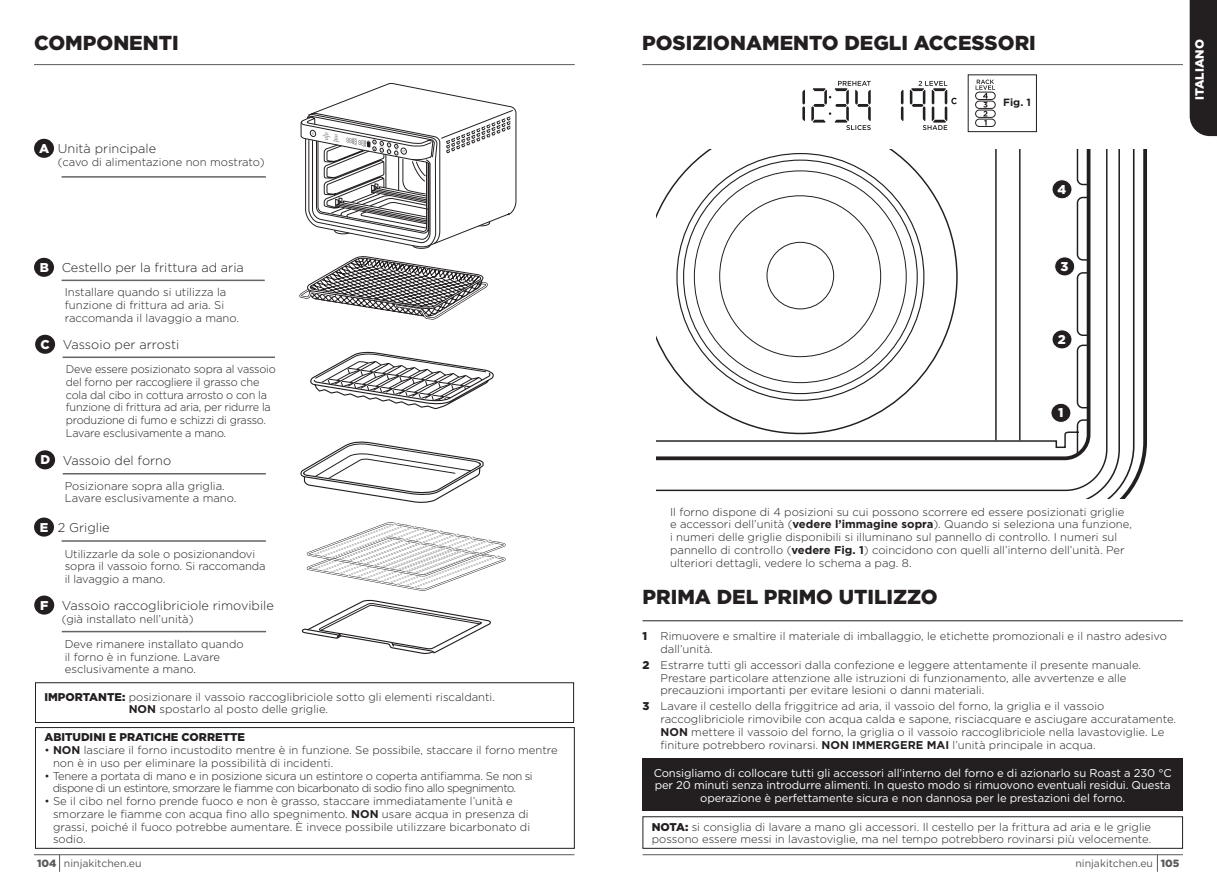
<style>
.page{position:relative;width:1217px;height:893px;background:#fff}
.page>*{position:absolute;margin:0;border:0;box-sizing:border-box;transform-origin:0 0}
.t1{font:900 20.25px "Gotham";color:#231f20}
.t2{font:300 12.75px "Gotham";color:#231f20}
.t3{font:900 12.75px "Gotham";color:#fff}
.t4{font:900 12px "Gotham";color:#fff}
.t5{font:300 11.25px/12.8px "Gotham";color:#231f20}
.t6{font:11.25px/12.8px "Gotham";letter-spacing:-.01em;color:#fff;text-align:center}
.t7{font:300 11.25px/12.8px "Gotham";letter-spacing:-.02em;color:#231f20}
.t8{font:300 11.25px/12.8px "Gotham";letter-spacing:-.045em;color:#231f20}
.t9{font:900 11.25px "Gotham";color:#231f20}
.t10{font:10.5px "Gotham";color:#58595b}
.t11{font:700 10.5px "Gotham";color:#231f20}
.s1{font-weight:900;color:#fff}
.s2{font-weight:900}
.s3{font-weight:700}
</style>
<div class="page">
<div style="left:1189px;top:0;width:27px;height:136px;background:#231f20"></div>
<hr style="left:34px;top:854px;width:540px;height:1px;background:#58595b">
<svg style="left:59px;top:855px;width:1px;height:17px"></svg>
<hr style="left:642px;top:854px;width:540px;height:1px;background:#58595b">
<svg style="left:1156px;top:855px;width:1px;height:16px"></svg>
<svg style="left:1134px;top:149px;width:12px;height:338px"></svg>
<svg style="left:1120px;top:149px;width:14px;height:349px"></svg>
<svg style="left:1087px;top:149px;width:33px;height:349px"></svg>
<svg style="left:656px;top:149px;width:451px;height:343px"></svg>
<svg style="left:656px;top:149px;width:436px;height:313px"></svg>
<svg style="left:656px;top:149px;width:433px;height:308px"></svg>
<div style="left:766px;top:242px;width:67px;height:67px;border:1px solid #231f20;border-radius:50%"></div>
<hr style="left:656px;top:149px;width:1px;height:291px;background:#231f20">
<hr style="left:1018px;top:149px;width:2px;height:291px;background:#231f20">
<hr style="left:994px;top:149px;width:2px;height:291px;background:#231f20">
<svg style="left:300px;top:83px;width:216px;height:166px"></svg>
<hr style="left:34px;top:64px;width:540px;height:1px;background:#58595b">
<hr style="left:642px;top:64px;width:540px;height:1px;background:#58595b">
<hr style="left:642px;top:620px;width:540px;height:1px;background:#231f20">
<div style="left:1054px;top:257px;width:20px;height:19px;background:#231f20;border-radius:50%"></div>
<div style="left:1054px;top:256px;width:20px;height:20px;border:1px solid #fff;border-radius:50%"></div>
<div style="left:642px;top:816px;width:540px;height:33px;border:1px solid #231f20"></div>
<div style="left:1050px;top:403px;width:20px;height:19px;background:#231f20;border-radius:50%"></div>
<div style="left:1050px;top:403px;width:20px;height:20px;border:1px solid #fff;border-radius:50%"></div>
<div style="left:34px;top:139px;width:20px;height:19px;background:#231f20;border-radius:50%"></div>
<hr style="left:62px;top:176px;width:204px;height:2px;background:#636466">
<div style="left:1051px;top:180px;width:20px;height:19px;background:#231f20;border-radius:50%"></div>
<div style="left:1051px;top:179px;width:21px;height:20px;border:1px solid #fff;border-radius:50%"></div>
<div style="left:1051px;top:330px;width:20px;height:19px;background:#231f20;border-radius:50%"></div>
<div style="left:1051px;top:329px;width:21px;height:20px;border:1px solid #fff;border-radius:50%"></div>
<svg style="left:302px;top:600px;width:189px;height:54px"></svg>
<div style="left:34px;top:596px;width:20px;height:19px;background:#231f20;border-radius:50%"></div>
<hr style="left:62px;top:631px;width:204px;height:1px;background:#636466">
<svg style="left:306px;top:522px;width:199px;height:68px"></svg>
<div style="left:34px;top:518px;width:20px;height:19px;background:#231f20;border-radius:50%"></div>
<hr style="left:62px;top:540px;width:204px;height:2px;background:#636466">
<svg style="left:300px;top:442px;width:183px;height:61px"></svg>
<div style="left:35px;top:450px;width:20px;height:19px;background:#231f20;border-radius:50%"></div>
<hr style="left:63px;top:473px;width:203px;height:1px;background:#636466">
<svg style="left:300px;top:256px;width:187px;height:64px"></svg>
<div style="left:34px;top:258px;width:20px;height:19px;background:#231f20;border-radius:50%"></div>
<hr style="left:62px;top:280px;width:203px;height:1px;background:#636466">
<svg style="left:310px;top:352px;width:183px;height:57px"></svg>
<div style="left:35px;top:335px;width:20px;height:19px;background:#231f20;border-radius:50%"></div>
<hr style="left:63px;top:357px;width:212px;height:1px;background:#636466">
<div style="left:35px;top:682px;width:539px;height:41px;border:1px solid #231f20"></div>
<div style="left:35px;top:727px;width:539px;height:122px;border:1px solid #231f20"></div>
<div style="left:642px;top:758px;width:540px;height:53px;background:#231f20"></div>
<svg style="left:975px;top:80px;width:21px;height:47px"></svg>
<svg style="left:802px;top:80px;width:155px;height:50px"></svg>
<h1 class="t1" style="left:34px;top:31px;width:146px">COMPONENTI</h1>
<p class="t2" style="left:39px;top:142px;width:118px"><span class="s1">A</span> Unità principale</p>
<p class="t5" style="left:58px;top:156px;width:208px">(cavo di alimentazione non mostrato)</p>
<h1 class="t1" style="left:642px;top:31px;width:395px">POSIZIONAMENTO DEGLI ACCESSORI</h1>
<p class="t11" style="left:1002px;top:96px;width:29px">Fig. 1</p>
<p class="t3" style="left:1057px;top:182px;width:10px">4</p>
<p class="t4" style="left:1192px;top:100px;width:62px;rotate:-90deg">ITALIANO</p>
<p class="t2" style="left:40px;top:261px;width:206px"><span class="s1">B</span> Cestello per la frittura ad aria</p>
<p class="t5" style="left:65px;top:286px;width:176px">Installare quando si utilizza la funzione di frittura ad aria. Si raccomanda il lavaggio a mano.</p>
<p class="t2" style="left:41px;top:338px;width:140px"><span class="s1">C</span> Vassoio per arrosti</p>
<p class="t7" style="left:66px;top:363px;width:211px">Deve essere posizionato sopra al vassoio del forno per raccogliere il grasso che cola dal cibo in cottura arrosto o con la funzione di frittura ad aria, per ridurre la produzione di fumo e schizzi di grasso.<br>Lavare esclusivamente a mano.</p>
<p class="t2" style="left:40px;top:453px;width:132px"><span class="s1">D</span> Vassoio del forno</p>
<p class="t5" style="left:65px;top:479px;width:173px">Posizionare sopra alla griglia.<br>Lavare esclusivamente a mano.</p>
<p class="t2" style="left:40px;top:521px;width:71px"><span class="s1">E</span> 2 Griglie</p>
<p class="t5" style="left:65px;top:547px;width:202px">Utilizzarle da sole o posizionandovi sopra il vassoio forno. Si raccomanda il lavaggio a mano.</p>
<p class="t2" style="left:40px;top:599px;width:235px"><span class="s1">F</span> Vassoio raccoglibriciole rimovibile</p>
<p class="t5" style="left:62px;top:613px;width:133px">(già installato nell’unità)</p>
<p class="t5" style="left:65px;top:638px;width:180px">Deve rimanere installato quando il forno è in funzione. Lavare esclusivamente a mano.</p>
<p class="t5" style="left:129px;top:690px;width:368px;text-indent:-84px"><span class="s2">IMPORTANTE:</span> posizionare il vassoio raccoglibriciole sotto gli elementi riscaldanti.<br><span class="s3">NON</span> spostarlo al posto delle griglie.</p>
<p class="t9" style="left:44px;top:731px;width:202px">ABITUDINI E PRATICHE CORRETTE</p>
<p class="t5" style="left:53px;top:744px;width:506px;text-indent:-9px">• <span class="s3">NON</span> lasciare il forno incustodito mentre è in funzione. Se possibile, staccare il forno mentre non è in uso per eliminare la possibilità di incidenti.</p>
<p class="t8" style="left:53px;top:769px;width:481px;text-indent:-8px">• Tenere a portata di mano e in posizione sicura un estintore o coperta antifiamma. Se non si dispone di un estintore, smorzare le fiamme con bicarbonato di sodio fino allo spegnimento.</p>
<p class="t5" style="left:53px;top:795px;width:478px;text-indent:-9px">• Se il cibo nel forno prende fuoco e non è grasso, staccare immediatamente l’unità e smorzare le fiamme con acqua fino allo spegnimento. <span class="s3">NON</span> usare acqua in presenza di grassi, poiché il fuoco potrebbe aumentare. È invece possibile utilizzare bicarbonato di sodio.</p>
<p class="t3" style="left:1060px;top:259px;width:9px">3</p>
<p class="t3" style="left:1057px;top:332px;width:9px">2</p>
<p class="t3" style="left:1057px;top:405px;width:7px">1</p>
<p class="t5" style="left:670px;top:505px;width:463px">Il forno dispone di 4 posizioni su cui possono scorrere ed essere posizionati griglie e accessori dell’unità (<span class="s3">vedere l’immagine sopra</span>). Quando si seleziona una funzione, i numeri delle griglie disponibili si illuminano sul pannello di controllo. I numeri sul pannello di controllo (<span class="s3">vedere Fig. 1</span>) coincidono con quelli all’interno dell’unità. Per ulteriori dettagli, vedere lo schema a pag. 8.</p>
<h1 class="t1" style="left:642px;top:585px;width:296px">PRIMA DEL PRIMO UTILIZZO</h1>
<p class="t5" style="left:660px;top:630px;width:508px;text-indent:-18px"><span class="s2">1</span> Rimuovere e smaltire il materiale di imballaggio, le etichette promozionali e il nastro adesivo dall’unità.</p>
<p class="t5" style="left:660px;top:659px;width:482px;text-indent:-18px"><span class="s2">2</span> Estrarre tutti gli accessori dalla confezione e leggere attentamente il presente manuale.<br>Prestare particolare attenzione alle istruzioni di funzionamento, alle avvertenze e alle precauzioni importanti per evitare lesioni o danni materiali.</p>
<p class="t5" style="left:660px;top:700px;width:517px;text-indent:-18px"><span class="s2">3</span> Lavare il cestello della friggitrice ad aria, il vassoio del forno, la griglia e il vassoio raccoglibriciole rimovibile con acqua calda e sapone, risciacquare e asciugare accuratamente.<br><span class="s3">NON</span> mettere il vassoio del forno, la griglia o il vassoio raccoglibriciole nella lavastoviglie. Le finiture potrebbero rovinarsi. <span class="s3">NON IMMERGERE MAI</span> l’unità principale in acqua.</p>
<p class="t6" style="left:653px;top:766px;width:519px">Consigliamo di collocare tutti gli accessori all’interno del forno e di azionarlo su Roast a 230 °C per 20 minuti senza introdurre alimenti. In questo modo si rimuovono eventuali residui. Questa operazione è perfettamente sicura e non dannosa per le prestazioni del forno.</p>
<p class="t5" style="left:651px;top:820px;width:501px"><span class="s2">NOTA:</span> si consiglia di lavare a mano gli accessori. Il cestello per la frittura ad aria e le griglie possono essere messi in lavastoviglie, ma nel tempo potrebbero rovinarsi più velocemente.</p>
<p class="t10" style="left:37px;top:858px;width:106px"><span class="s2">104</span> ninjakitchen.eu</p>
<p class="t10" style="left:1075px;top:858px;width:105px">ninjakitchen.eu <span class="s2">105</span></p>
</div>
